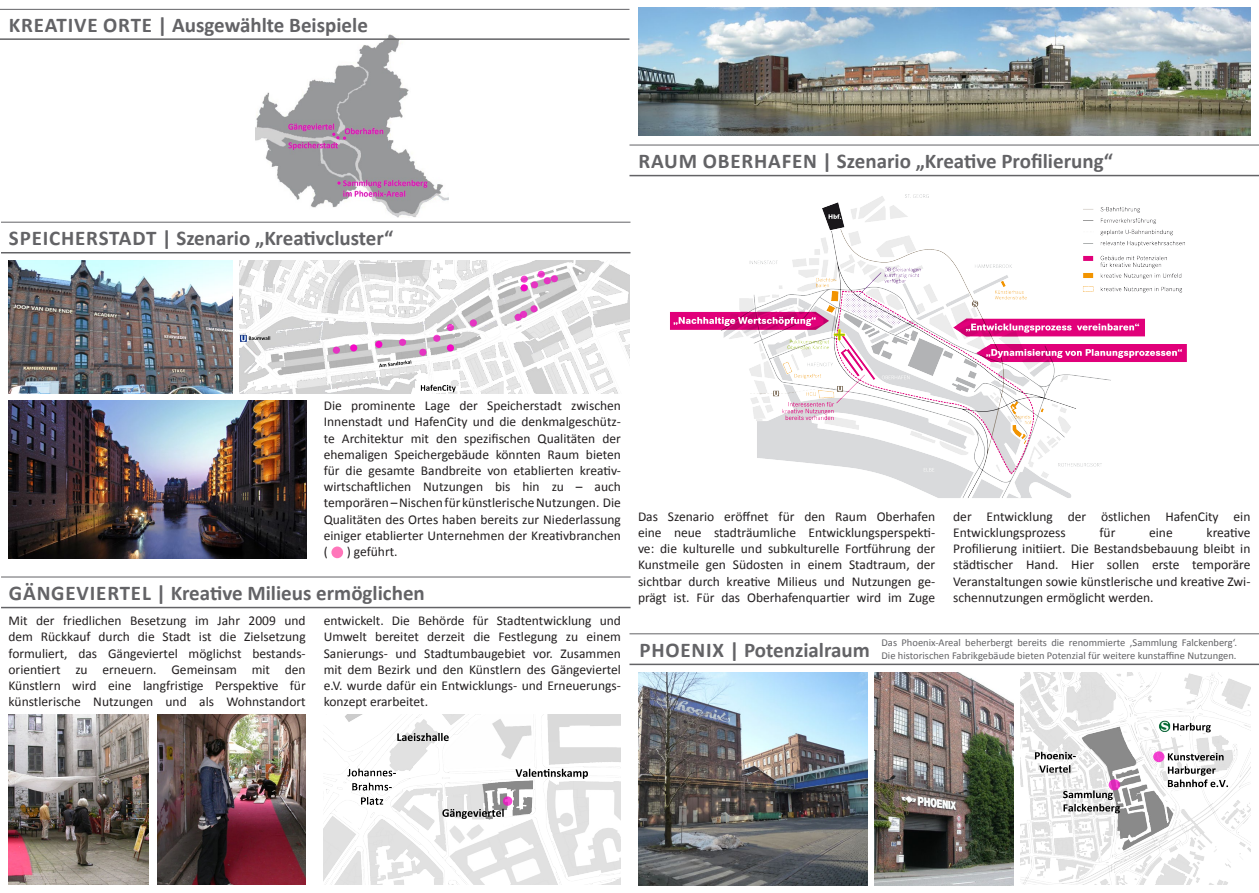
<style>
.page{position:relative;width:1259px;height:893px;background:#fff}
.page>*{position:absolute;margin:0;border:0;box-sizing:border-box;transform-origin:0 0}
.t1{font:700 21px "Calibri";color:#636366}
.t2{font:700 21px "Calibri";letter-spacing:.04em;color:#636366}
.t3{font:13.5px/16.2px "Calibri";color:#231f20;text-align:justify}
.t4{font:10.5px/12.6px "Calibri";color:#636366}
</style>
<div class="page">
<img style="left:239px;top:261px;width:390px;height:133px">
<svg style="left:333px;top:347px;width:7px;height:7px"></svg>
<svg style="left:399px;top:339px;width:7px;height:7px"></svg>
<svg style="left:419px;top:349px;width:7px;height:7px"></svg>
<svg style="left:433px;top:335px;width:7px;height:7px"></svg>
<svg style="left:447px;top:324px;width:7px;height:7px"></svg>
<svg style="left:470px;top:319px;width:7px;height:7px"></svg>
<svg style="left:514px;top:305px;width:23px;height:16px"></svg>
<svg style="left:520px;top:271px;width:38px;height:20px"></svg>
<svg style="left:447px;top:344px;width:7px;height:7px"></svg>
<svg style="left:375px;top:341px;width:7px;height:7px"></svg>
<svg style="left:350px;top:344px;width:7px;height:7px"></svg>
<div style="left:331px;top:546px;width:12px;height:12px;background:#f39;border-radius:50%;opacity:.67"></div>
<img style="left:9px;top:714px;width:140px;height:170px">
<img style="left:157px;top:714px;width:149px;height:170px">
<img style="left:9px;top:400px;width:298px;height:158px">
<img style="left:324px;top:714px;width:297px;height:170px">
<svg style="left:503px;top:796px;width:9px;height:10px"></svg>
<img style="left:255px;top:35px;width:194px;height:183px">
<hr style="left:0;top:38px;width:629px;height:2px;background:#636366">
<hr style="left:0;top:9px;width:629px;height:1px;background:#636366">
<hr style="left:1px;top:252px;width:629px;height:1px;background:#636366">
<hr style="left:1px;top:222px;width:629px;height:1px;background:#636366">
<hr style="left:1px;top:607px;width:629px;height:1px;background:#636366">
<hr style="left:1px;top:577px;width:629px;height:1px;background:#636366">
<img style="left:8px;top:260px;width:224px;height:134px">
<img style="left:638px;top:7px;width:612px;height:128px">
<img style="left:670px;top:194px;width:517px;height:304px">
<img style="left:638px;top:673px;width:229px;height:212px">
<img style="left:874px;top:673px;width:139px;height:212px">
<img style="left:1020px;top:673px;width:230px;height:211px">
<svg style="left:1108px;top:779px;width:12px;height:11px"></svg>
<svg style="left:1153px;top:751px;width:11px;height:11px"></svg>
<hr style="left:629px;top:175px;width:630px;height:1px;background:#636366">
<hr style="left:629px;top:145px;width:630px;height:1px;background:#636366">
<hr style="left:629px;top:664px;width:630px;height:1px;background:#636366">
<hr style="left:629px;top:633px;width:630px;height:1px;background:#636366">
<h1 class="t1" style="left:9px;top:12px;width:70px">Kreative</h1>
<h1 class="t1" style="left:103px;top:12px;width:266px">Orte | Ausgewählte Beispiele</h1>
<h1 class="t1" style="left:9px;top:225px;width:386px">Sp ei ch erstadt | Szenario „Kreativcluster“</h1>
<h1 class="t2" style="left:638px;top:148px;width:156px">Raum Oberhafen</h1>
<h1 class="t1" style="left:822px;top:148px;width:292px">| Szenario „Kreative Profilierung“</h1>
<p class="t3" style="left:324px;top:397px;width:299px">Die prominente Lage der Speicherstadt zwischen Innenstadt und HafenCity und die denkmalgeschütz&shy;te Architektur mit den spezifischen Qualitäten der ehemaligen Speichergebäude könnten Raum bieten für die gesamte Bandbreite von etablierten kreativ&shy;wirtschaftlichen Nutzungen bis hin zu – auch temporären – Nischen für künstlerische Nutzungen. Die Qualitäten des Ortes haben bereits zur Niederlassung einiger etablierter Unternehmen der Kreativbranchen (</p>
<p class="t3" style="left:347px;top:543px;width:52px">) geführt.</p>
<h1 class="t1" style="left:9px;top:580px;width:41px">Gängevier</h1>
<h1 class="t1" style="left:120px;top:580px;width:306px">tel | Kreative Milieus ermöglichen</h1>
<p class="t3" style="left:9px;top:612px;width:299px">Mit der friedlichen Besetzung im Jahr 2009 und dem Rückkauf durch die Stadt ist die Zielsetzung formuliert, das Gängeviertel möglichst bestands&shy;orientiert zu erneuern. Gemeinsam mit den Künstlern wird eine langfristige Perspektive für künstlerische Nutzungen und als Wohnstandort</p>
<p class="t3" style="left:324px;top:612px;width:299px">entwickelt. Die Behörde für Stadtentwicklung und Umwelt bereitet derzeit die Festlegung zu einem Sanierungs- und Stadtumbaugebiet vor. Zusammen mit dem Bezirk und den Künstlern des Gängeviertel e.V. wurde dafür ein Entwicklungs- und Erneuerungs&shy;konzept erarbeitet.</p>
<p class="t3" style="left:638px;top:508px;width:299px">Das Szenario eröffnet für den Raum Oberhafen eine neue stadträumliche Entwicklungsperspekti&shy;ve: die kulturelle und subkulturelle Fortführung der Kunstmeile gen Südosten in einem Stadtraum, der sichtbar durch kreative Milieus und Nutzungen ge&shy;prägt ist. Für das Oberhafenquartier wird im Zuge</p>
<p class="t3" style="left:953px;top:508px;width:299px">der Entwicklung der östlichen HafenCity ein<br>Entwicklungsprozess</p>
<p class="t3" style="left:1099px;top:524px;width:17px">für</p>
<p class="t3" style="left:1149px;top:524px;width:25px">eine</p>
<p class="t3" style="left:953px;top:524px;width:299px;text-indent:253px">kreative Profilierung initiiert. Die Bestandsbebauung bleibt in städtischer Hand. Hier sollen erste temporäre Veranstaltungen sowie künstlerische und kreative Zwi&shy;schennutzungen ermöglicht werden.</p>
<h1 class="t1" style="left:639px;top:637px;width:232px">Phoenix | Potenzialraum</h1>
<p class="t4" style="left:881px;top:636px;width:357px">Das Phoenix-Areal beherbergt bereits die renommierte ‚Sammlung Falckenberg‘.<br>Die historischen Fabrikgebäude bieten Potenzial für weitere kunstaffine Nutzungen.</p>
</div>
